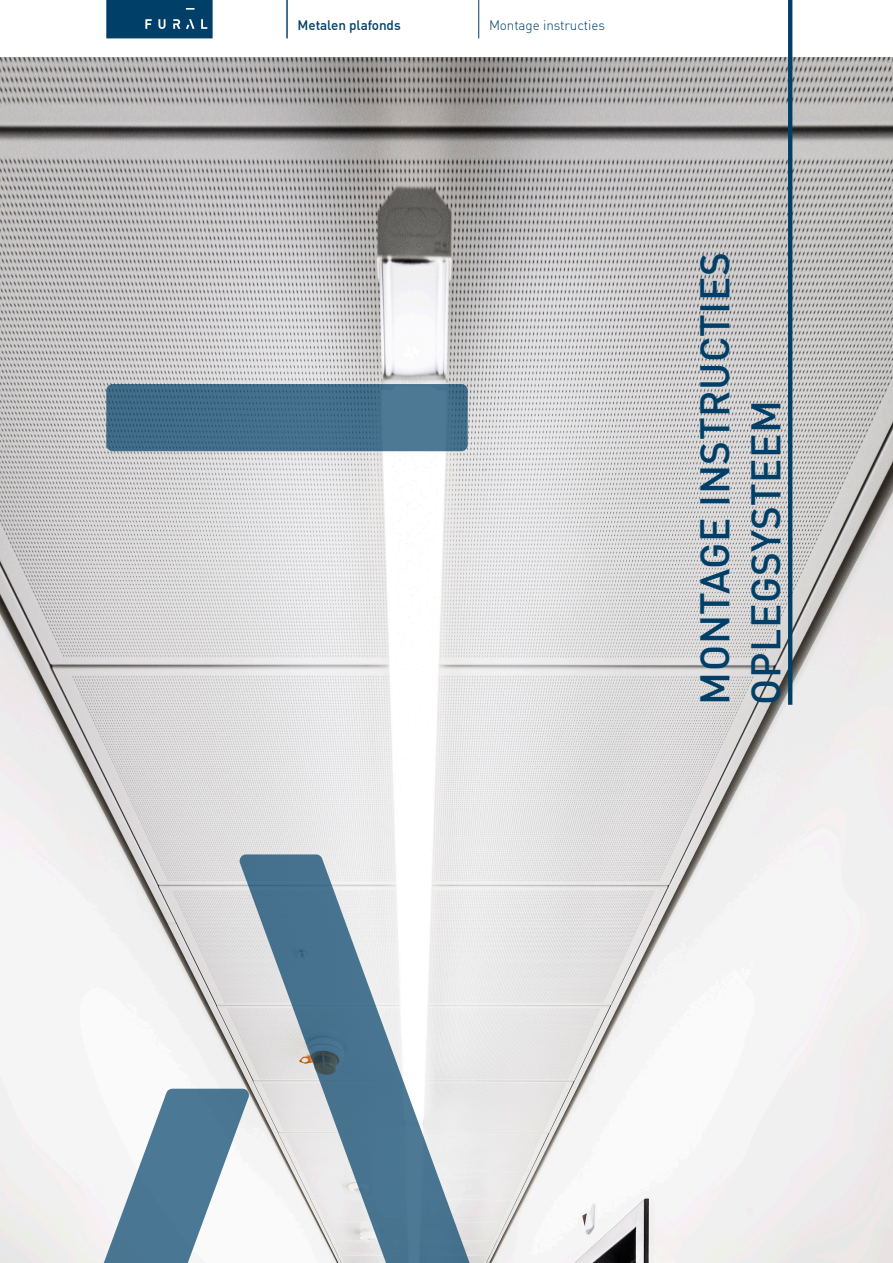
<style>
.page{position:relative;width:893px;height:1263px;background:#fff}
.page>*{position:absolute;margin:0;border:0;box-sizing:border-box;transform-origin:0 0}
.Fural_DIN_Medium_27{font:500 40.5px/51px "DIN Pro";letter-spacing:.015em;color:#004068}
.t1{font:300 13.5px "DIN Pro";letter-spacing:-.01em;color:#004068}
.t2{font:500 13.5px "DIN Pro";letter-spacing:-.005em;color:#004068}
</style>
<div class="page">
<svg style="left:106px;top:0;width:107px;height:38px;background:#0c496f"></svg>
<img style="left:0;top:58px;width:893px;height:1205px">
<hr style="left:286px;top:0;width:2px;height:38px;background:#004068">
<hr style="left:478px;top:0;width:1px;height:38px;background:#004068">
<svg style="left:99px;top:1089px;width:139px;height:174px"></svg>
<svg style="left:238px;top:854px;width:236px;height:409px"></svg>
<svg style="left:106px;top:384px;width:362px;height:67px;background:#426e8a"></svg>
<hr style="left:788px;top:0;width:4px;height:705px;background:#004068">
<p class="t2" style="left:298px;top:14px;width:105px">Metalen plafonds</p>
<p class="t1" style="left:489px;top:14px;width:118px">Montage instructies</p>
<p class="Fural_DIN_Medium_27" style="left:687px;top:704px;width:454px;rotate:-90deg">MONTAGE INSTRUCTIES<br>OPLEGSYSTEEM</p>
</div>
